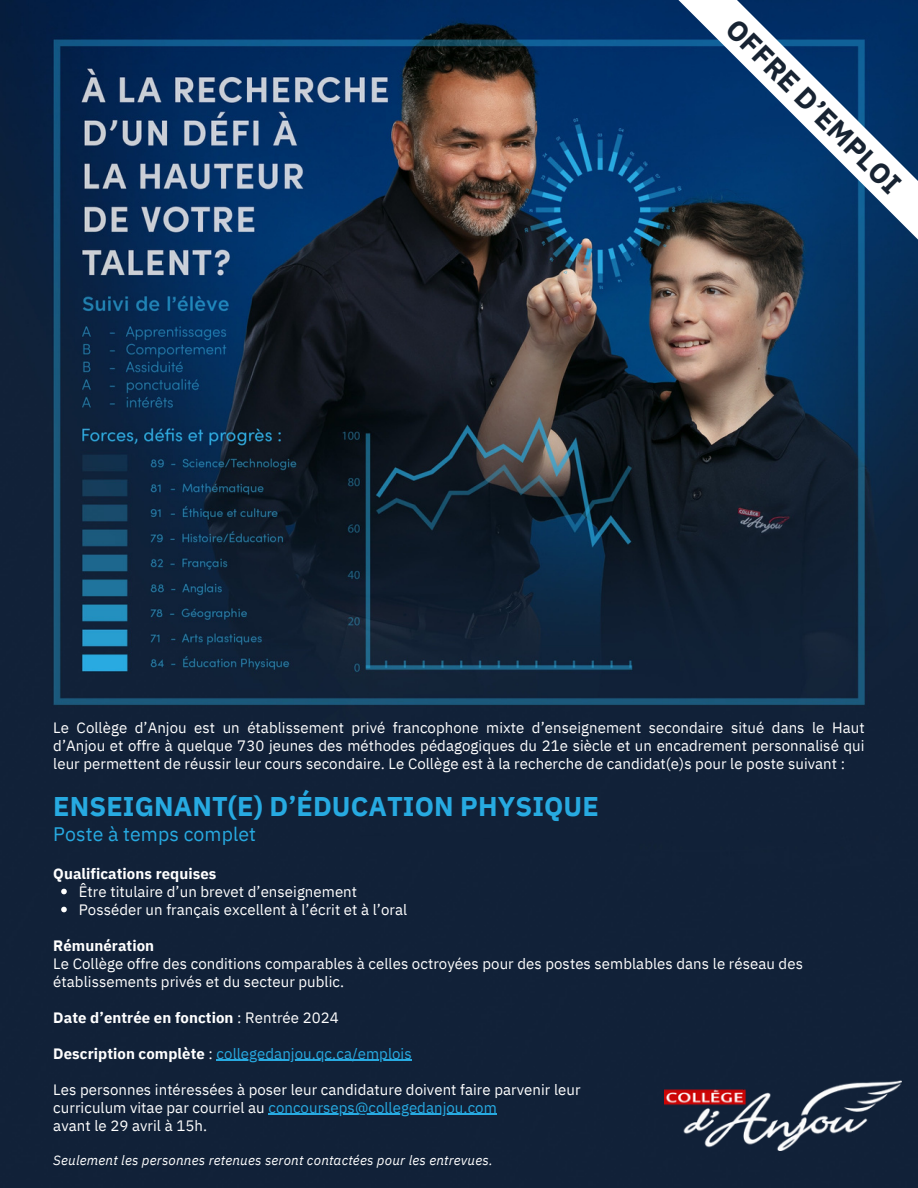
<style>
.page{position:relative;width:918px;height:1188px;background:#fff}
.page>*{position:absolute;margin:0;border:0;box-sizing:border-box;transform-origin:0 0}
.t1{font:700 28.5px "IBM Plex Sans";color:#172332}
.t2{font:700 27px "IBM Plex Sans";letter-spacing:.005em;color:#27aae1}
.t3{font:19.5px "IBM Plex Sans";letter-spacing:.005em;color:#27aae1}
.t4{font:15px/18px "IBM Plex Sans";letter-spacing:.005em;color:#fff}
.t5{font:15px "IBM Plex Sans";letter-spacing:.005em;color:#27aae1}
.t6{font:700 15px "IBM Plex Sans";letter-spacing:.005em;color:#fff}
.t7{font:italic 13.5px "IBM Plex Sans";letter-spacing:.015em;color:#fff}
.s1{font-weight:700}
.s2{font-weight:400}
.s3{font-weight:700;color:#fff}
.s4{color:#fff}
</style>
<div class="page">
<img style="left:0;top:0;width:918px;height:1188px">
<img style="left:665px;top:1080px;width:237px;height:71px">
<svg style="left:678px;top:0;width:240px;height:240px;fill:#02356f"></svg>
<svg style="left:61px;top:889px;width:6px;height:5px"></svg>
<svg style="left:61px;top:907px;width:6px;height:5px"></svg>
<hr style="left:217px;top:1060px;width:195px;height:1px;background:#27aae1">
<hr style="left:268px;top:1114px;width:229px;height:1px;background:#27aae1">
<h4 class="t1" style="left:744px;top:10px;width:235px;rotate:45deg">OFFRE D’EMPLOI</h4>
<p class="t4" style="left:53px;top:718px;width:813px;text-align:justify">Le Collège d’Anjou est un établissement privé francophone mixte d’enseignement secondaire situé dans le Haut d’Anjou et offre à quelque 730 jeunes des méthodes pédagogiques du 21e siècle et un encadrement personnalisé qui leur permettent de réussir leur cours secondaire. Le Collège est à la recherche de candidat(e)s pour le poste suivant :</p>
<p class="t2" style="left:53px;top:788px;width:547px">ENSEIGNANT(E) D’ÉDUCATION PHYSIQUE</p>
<h3 class="t3" style="left:53px;top:821px;width:204px">Poste à temps complet</h3>
<h1 class="t6" style="left:53px;top:863px;width:165px">Qualifications requises</h1>
<h2 class="t4" style="left:79px;top:882px;width:280px">Être titulaire d’un brevet d’enseignement</h2>
<h3 class="t4" style="left:79px;top:900px;width:330px">Posséder un français excellent à l’écrit et à l’oral</h3>
<p class="t4" style="left:53px;top:936px;width:751px"><span class="s1">Rémunération<br></span>Le Collège offre des conditions comparables à celles octroyées pour des postes semblables dans le réseau des établissements privés et du secteur public.</p>
<p class="t6" style="left:53px;top:1007px;width:287px">Date d’entrée en fonction <span class="s2">: Rentrée 2024</span></p>
<h4 class="t5" style="left:53px;top:1043px;width:360px"><span class="s3">Description complète</span> <span class="s4">:</span> collegedanjou.qc.ca/emplois</h4>
<h4 class="t4" style="left:53px;top:1080px;width:529px">Les personnes intéressées à poser leur candidature doivent faire parvenir leur</h4>
<h4 class="t5" style="left:53px;top:1097px;width:445px"><span class="s4">curriculum vitae par courriel au</span> concourseps@collegedanjou.com</h4>
<h4 class="t4" style="left:53px;top:1116px;width:155px">avant le 29 avril à 15h.</h4>
<p class="t7" style="left:53px;top:1151px;width:441px">Seulement les personnes retenues seront contactées pour les entrevues.</p>
</div>
